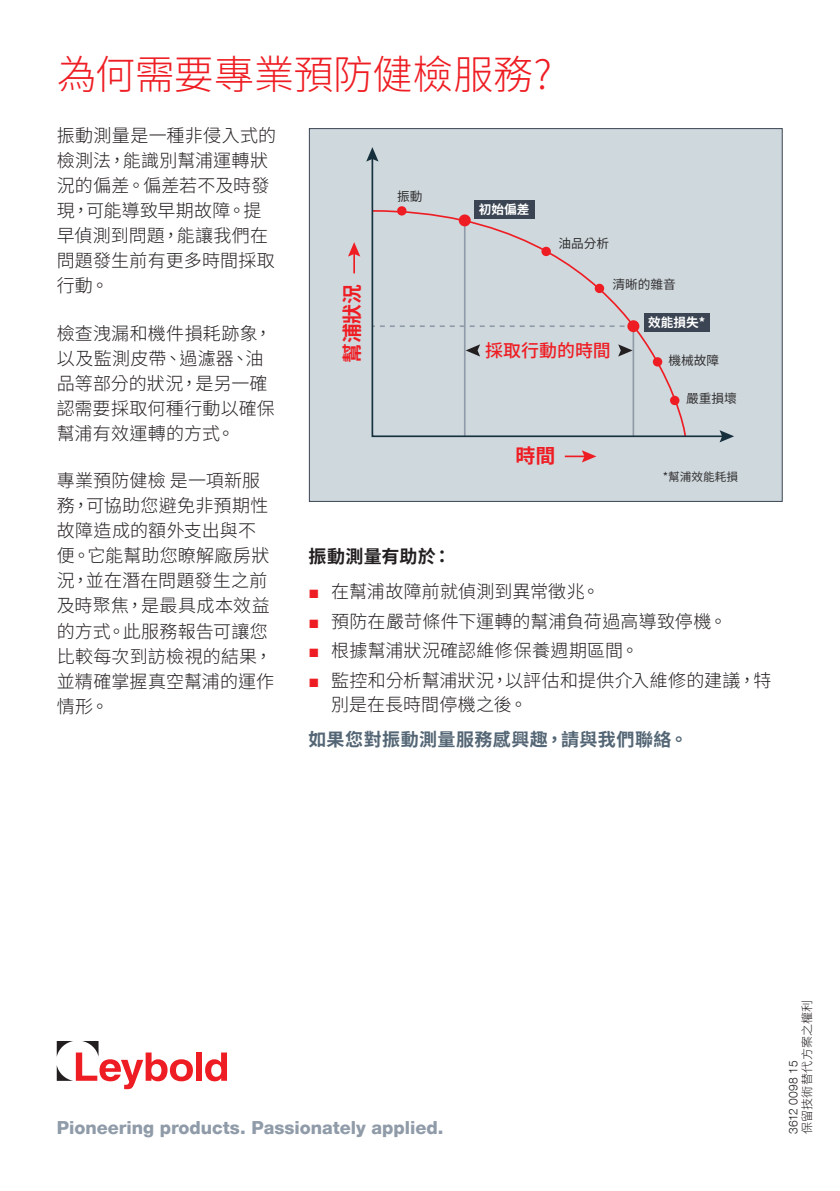
<style>
.page{position:relative;width:840px;height:1191px;background:#fff}
.page>*{position:absolute;margin:0;border:0;box-sizing:border-box;transform-origin:0 0}
.t1{font:300 40px "Noto Sans CJ Ktc";letter-spacing:-.005em;color:#ee1d23}
.t2{font:700 20px "Noto Sans CJ Ktc";color:#ee1d23}
.t3{font:700 19.8px "Noto Sans CJ Ktc";color:#ee1d23}
.t4{font:300 18px/25px "Noto Sans CJ Ktc";letter-spacing:.01em;color:#231f20}
.t5{font:800 18px "Helvetica Neue LT Com";color:#8f9ba8}
.t6{font:700 18px "Noto Sans CJ Ktc";letter-spacing:.025em;color:#546675}
.t7{font:700 18px "Noto Sans CJ Ktc";letter-spacing:.015em;color:#231f20}
.t8{font:500 17.8px "Noto Sans CJ Ktc";color:#ee1d23}
.t9{font:12.6px "Noto Sans CJ Ktc";color:#312f30}
.t10{font:700 12.6px "Noto Sans CJ Ktc";color:#fff}
.t11{font:300 12px "Noto Sans CJ Ktc";letter-spacing:.025em;color:#231f20}
.t12{font:300 12px "Helvetica Neue LT Com";letter-spacing:.02em;color:#231f20}
.t13{font:11.6px "Noto Sans CJ Ktc";color:#312f30}
.s1{font-family:"Arial";font-weight:700;color:#ee1d23}
</style>
<div class="page">
<div style="left:309px;top:128px;width:473px;height:374px;background:#cfd8dd;border:1px solid #3a4452"></div>
<div style="left:196px;top:1052px;width:6px;height:28px;background:#ee1d23"></div>
<svg style="left:205px;top:1052px;width:22px;height:29px"></svg>
<svg style="left:57px;top:1041px;width:136px;height:48px"></svg>
<hr style="left:353px;top:252px;width:2px;height:21px;background:#ee1d23">
<svg style="left:348px;top:242px;width:12px;height:14px"></svg>
<hr style="left:564px;top:455px;width:22px;height:2px;background:#ee1d23">
<svg style="left:581px;top:450px;width:15px;height:12px"></svg>
<svg style="left:371px;top:160px;width:348px;height:278px"></svg>
<svg style="left:719px;top:430px;width:14px;height:12px"></svg>
<svg style="left:366px;top:147px;width:12px;height:15px"></svg>
<svg style="left:618px;top:344px;width:14px;height:12px"></svg>
<svg style="left:465px;top:344px;width:15px;height:12px"></svg>
<h1 class="t1" style="left:57px;top:51px;width:496px">為何需要專業預防健檢服務?</h1>
<p class="t4" style="left:57px;top:123px;width:221px">振動測量是一種非侵入式的檢測法，能識別幫浦運轉狀況的偏差。偏差若不及時發現，可能導致早期故障。提早偵測到問題，能讓我們在問題發生前有更多時間採取行動。</p>
<p class="t4" style="left:57px;top:321px;width:219px">檢查洩漏和機件損耗跡象，以及監測皮帶、過濾器、油品等部分的狀況，是另一確認需要採取何種行動以確保幫浦有效運轉的方式。</p>
<p class="t4" style="left:57px;top:469px;width:219px">專業預防健檢 是一項新服務，可協助您避免非預期性故障造成的額外支出與不便。它能幫助您瞭解廠房狀況，並在潛在問題發生之前及時聚焦，是最具成本效益的方式。此服務報告可讓您比較每次到訪檢視的結果，並精確掌握真空幫浦的運作情形。</p>
<p class="t2" style="left:340px;top:363px;width:81px;rotate:-90deg">幫浦狀況</p>
<p class="t9" style="left:397px;top:189px;width:27px">振動</p>
<p class="t10" style="left:478px;top:202px;width:52px">初始偏差</p>
<p class="t9" style="left:558px;top:237px;width:52px">油品分析</p>
<p class="t9" style="left:612px;top:277px;width:65px">清晰的雜音</p>
<p class="t10" style="left:647px;top:315px;width:59px">效能損失*</p>
<p class="t8" style="left:485px;top:340px;width:127px">採取行動的時間</p>
<p class="t3" style="left:515px;top:444px;width:41px">時間</p>
<p class="t9" style="left:668px;top:353px;width:52px">機械故障</p>
<p class="t9" style="left:685px;top:391px;width:52px">嚴重損壞</p>
<p class="t13" style="left:662px;top:470px;width:77px">*幫浦效能耗損</p>
<p class="t7" style="left:308px;top:546px;width:144px">振動測量有助於：</p>
<p class="t4" style="left:308px;top:579px;width:293px"><span class="s1">■</span> 在幫浦故障前就偵測到異常徵兆。</p>
<p class="t4" style="left:308px;top:609px;width:420px"><span class="s1">■</span> 預防在嚴苛條件下運轉的幫浦負荷過高導致停機。</p>
<p class="t4" style="left:308px;top:638px;width:332px"><span class="s1">■</span> 根據幫浦狀況確認維修保養週期區間。</p>
<p class="t4" style="left:331px;top:668px;width:441px;line-height:24px;text-indent:-23px"><span class="s1">■</span> 監控和分析幫浦狀況，以評估和提供介入維修的建議，特別是在長時間停機之後。</p>
<p class="t6" style="left:308px;top:729px;width:380px">如果您對振動測量服務感興趣，請與我們聯絡。</p>
<p class="t5" style="left:57px;top:1117px;width:388px">Pioneering products. Passionately applied.</p>
<p class="t11" style="left:800px;top:1134px;width:136px;rotate:-90deg">保留技術替代方案之權利</p>
<p class="t12" style="left:785px;top:1134px;width:75px;rotate:-90deg">3612 0098 15</p>
</div>
